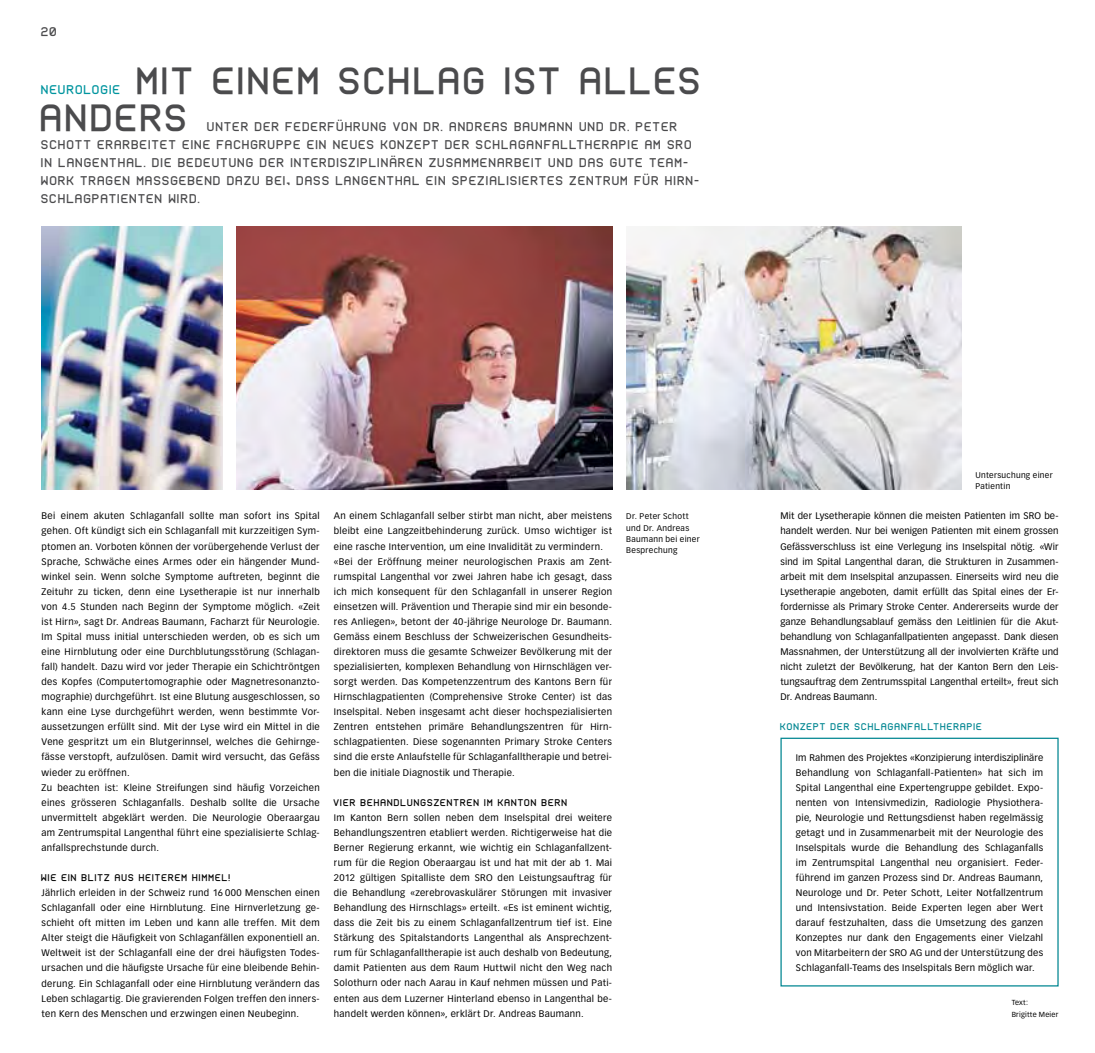
<style>
.page{position:relative;width:1095px;height:1053px;background:#fff}
.page>*{position:absolute;margin:0;border:0;box-sizing:border-box;transform-origin:0 0}
.t1{font:37.5px/36.6px "Close Title PWA";letter-spacing:.015em;color:#4b4b4d}
.t2{font:12.5px/18.1px "Close Title PWA";letter-spacing:.03em;color:#4b4b4d}
.t3{font:12.5px "Close Title PWA";letter-spacing:.03em;color:#00959f}
.t4{font:9.62px "Close Title PWA";letter-spacing:.04em;color:#000}
.t5{font:9.62px "Close Title PWA";letter-spacing:.04em;color:#008691}
.t6{font:9.38px/15px "Vectora LT Std";letter-spacing:.03em;color:#000;text-align:justify}
.t7{font:8.12px/11.2px "Vectora LT Std";letter-spacing:.035em;color:#000}
.t8{font:7.12px/11.2px "Vectora LT Std";letter-spacing:.03em;color:#000}
</style>
<div class="page">
<img style="left:236px;top:226px;width:376px;height:263px">
<img style="left:42px;top:226px;width:180px;height:263px">
<img style="left:626px;top:226px;width:335px;height:263px">
<h2 class="t2" style="left:42px;top:23px;width:18px">20</h2>
<h1 class="t1" style="left:42px;top:63px;width:664px;text-indent:96px">MIT EINEM SCHLAG IST ALLES<br>ANDERS</h1>
<h2 class="t3" style="left:42px;top:82px;width:79px">NEUROLOGIE</h2>
<h2 class="t2" style="left:207px;top:117px;width:438px">UNTER DER FEDERFÜHRUNG VON DR. ANDREAS BAUMANN UND DR. PETE</h2>
<h2 class="t2" style="left:670px;top:117px;width:10px">R</h2>
<h2 class="t2" style="left:41px;top:135px;width:649px;text-indent:141px">EINE FACHGRUPPE EIN NEUES KONZEPT DER SCHLAGANFALLTHERAPIE AM SRO<br>IN LANGENTHAL. DIE BEDEUTUNG DER INTERDISZIPLINÄREN ZUSAMMENARBEIT UND DAS GUTE TEAM-<br>WORK TRAGEN MASSGEBE</h2>
<h2 class="t2" style="left:42px;top:135px;width:120px">SCHOTT ERARBEITET</h2>
<h2 class="t2" style="left:205px;top:172px;width:497px">ND DAZU BEI, DASS LANGENTHAL EIN SPEZIALISIERTES ZENTRUM FÜR HIRN-</h2>
<h2 class="t2" style="left:41px;top:190px;width:161px">SCHLAGPATIENTEN WIRD.</h2>
<p class="t6" style="left:42px;top:508px;width:280px;text-align:left">Bei einem akuten Schlaganfall sollte man sofort ins Spital gehen. Oft kündigt sich ein Schlaganfall mit kurzzeitigen Sym&shy;ptomen an. Vorboten können der vorübergehende Verlust der Sprache, Schwäche eines Armes oder ein hängender Mund&shy;winkel sein. Wenn solche Symptome auftreten, beginnt die Zeituhr zu ticken, denn eine Lysetherapie ist nur innerhalb von 4.5 Stunden nach Beginn der Symptome möglich. «Zeit ist Hirn», sagt Dr. Andreas Baumann, Facharzt für Neurologie.<br>Im Spital muss initial unterschieden werden, ob es sich um eine Hirnblutung oder eine Durchblutungsstörung (Schlagan&shy;fall) handelt. Dazu wird vor jeder Therapie ein Schichtröntgen des Kopfes (Computertomographie oder Magnetresonanzto&shy;mographie) durchgeführt. Ist eine Blutung ausgeschlossen, so kann eine Lyse durchgeführt werden, wenn bestimmte Vor&shy;aussetzungen erfüllt sind. Mit der Lyse wird ein Mittel in die Vene gespritzt um ein Blutgerinnsel, welches die Gehirnge&shy;fässe verstopft, aufzulösen. Damit wird versucht, das Gefäss wieder zu eröffnen.<br>Zu beachten ist: Kleine Streifungen sind häufig Vorzeichen eines grösseren Schlaganfalls. Deshalb sollte die Ursache unvermittelt abgeklärt werden. Die Neurologie Oberaargau am Zentrumspital Langenthal führt eine spezialisierte Schlag&shy;anfallsprechstunde durch.</p>
<p class="t4" style="left:42px;top:872px;width:191px">WIE EIN BLITZ AUS HEITEREM HIMMEL!</p>
<p class="t6" style="left:42px;top:885px;width:280px">Jährlich erleiden in der Schweiz rund 16 000 Menschen einen Schlaganfall oder eine Hirnblutung. Eine Hirnverletzung ge&shy;schieht oft mitten im Leben und kann alle treffen. Mit dem Alter steigt die Häufigkeit von Schlaganfällen exponentiell an.<br>Weltweit ist der Schlaganfall eine der drei häufigsten Todes&shy;ursachen und die häufigste Ursache für eine bleibende Behin&shy;derung. Ein Schlaganfall oder eine Hirnblutung verändern das Leben schlagartig. Die gravierenden Folgen treffen den inners&shy;ten Kern des Menschen und erzwingen einen Neubeginn.</p>
<p class="t6" style="left:334px;top:508px;width:280px;text-align:left">An einem Schlaganfall selber stirbt man nicht, aber meistens bleibt eine Langzeitbehinderung zurück. Umso wichtiger ist eine rasche Intervention, um eine Invalidität zu vermindern. «Bei der Eröffnung meiner neurologischen Praxis am Zent&shy;rumspital Langenthal vor zwei Jahren habe ich gesagt, dass ich mich konsequent für den Schlaganfall in unserer Region einsetzen will. Prävention und Therapie sind mir ein besonde&shy;res Anliegen», betont der 40-jährige Neurologe Dr. Baumann.<br>Gemäss einem Beschluss der Schweizerischen Gesundheits&shy;direktoren muss die gesamte Schweizer Bevölkerung mit der spezialisierten, komplexen Behandlung von Hirnschlägen ver&shy;sorgt werden. Das Kompetenzzentrum des Kantons Bern für Hirnschlagpatienten (Comprehensive Stroke Center) ist das Inselspital. Neben insgesamt acht dieser hochspezialisierten Zentren entstehen primäre Behandlungszentren für Hirn&shy;schlagpatienten. Diese sogenannten Primary Stroke Centers sind die erste Anlaufstelle für Schlaganfalltherapie und betrei&shy;ben die initiale Diagnostik und Therapie.</p>
<p class="t4" style="left:334px;top:796px;width:236px">VIER BEHANDLUNGSZENTREN IM KANTON BERN</p>
<p class="t6" style="left:334px;top:810px;width:280px">Im Kanton Bern sollen neben dem Inselspital drei weitere Behandlungszentren etabliert werden. Richtigerweise hat die Berner Regierung erkannt, wie wichtig ein Schlaganfallzent&shy;rum für die Region Oberaargau ist und hat mit der ab 1. Mai 2012 gültigen Spitalliste dem SRO den Leistungsauftrag für die Behandlung «zerebrovaskulärer Störungen mit invasiver Behandlung des Hirnschlags» erteilt. «Es ist eminent wichtig, dass die Zeit bis zu einem Schlaganfallzentrum tief ist. Eine Stärkung des Spitalstandorts Langenthal als Ansprechzent&shy;rum für Schlaganfalltherapie ist auch deshalb von Bedeutung, damit Patienten aus dem Raum Huttwil nicht den Weg nach Solothurn oder nach Aarau in Kauf nehmen müssen und Pati&shy;enten aus dem Luzerner Hinterland ebenso in Langenthal be&shy;handelt werden können», erklärt Dr. Andreas Baumann.</p>
<p class="t7" style="left:626px;top:510px;width:75px">Dr. Peter Schott und Dr. Andreas<br>Baumann bei einer<br>Besprechung</p>
<p class="t7" style="left:975px;top:469px;width:79px">Untersuchung einer<br>Patientin</p>
<p class="t6" style="left:780px;top:508px;width:280px">Mit der Lysetherapie können die meisten Patienten im SRO be&shy;handelt werden. Nur bei wenigen Patienten mit einem grossen Gefässverschluss ist eine Verlegung ins Inselspital nötig. «Wir sind im Spital Langenthal daran, die Strukturen in Zusammen&shy;arbeit mit dem Inselspital anzupassen. Einerseits wird neu die Lysetherapie angeboten, damit erfüllt das Spital eines der Er&shy;fordernisse als Primary Stroke Center. Andererseits wurde der ganze Behandlungsablauf gemäss den Leitlinien für die Akut&shy;behandlung von Schlaganfallpatienten angepasst. Dank diesen Massnahmen, der Unterstützung all der involvierten Kräfte und nicht zuletzt der Bevölkerung, hat der Kanton Bern den Leis&shy;tungsauftrag dem Zentrumsspital Langenthal erteilt», freut sich Dr. Andreas Baumann.</p>
<p class="t5" style="left:780px;top:721px;width:203px">KONZEPT DER SCHLAGANFALLTHERAPIE</p>
<p class="t6" style="left:796px;top:749px;width:249px">Im Rahmen des Projektes «Konzipierung interdisziplinäre Behandlung von Schlaganfall-Patienten» hat sich im Spital Langenthal eine Expertengruppe gebildet. Expo&shy;nenten von Intensivmedizin, Radiologie Physiothera&shy;pie, Neurologie und Rettungsdienst haben regelmässig getagt und in Zusammenarbeit mit der Neurologie des Inselspitals wurde die Behandlung des Schlaganfalls im Zentrumspital Langenthal neu organisiert. Feder&shy;führend im ganzen Prozess sind Dr. Andreas Baumann, Neurologe und Dr. Peter Schott, Leiter Notfallzentrum und Intensivstation. Beide Experten legen aber Wert darauf festzuhalten, dass die Umsetzung des ganzen Konzeptes nur dank den Engagements einer Vielzahl von Mitarbeitern der SRO AG und der Unterstützung des Schlaganfall-Teams des Inselspitals Bern möglich war.</p>
<p class="t8" style="left:1012px;top:997px;width:48px">Text:<br>Brigitte Meier</p>
</div>
